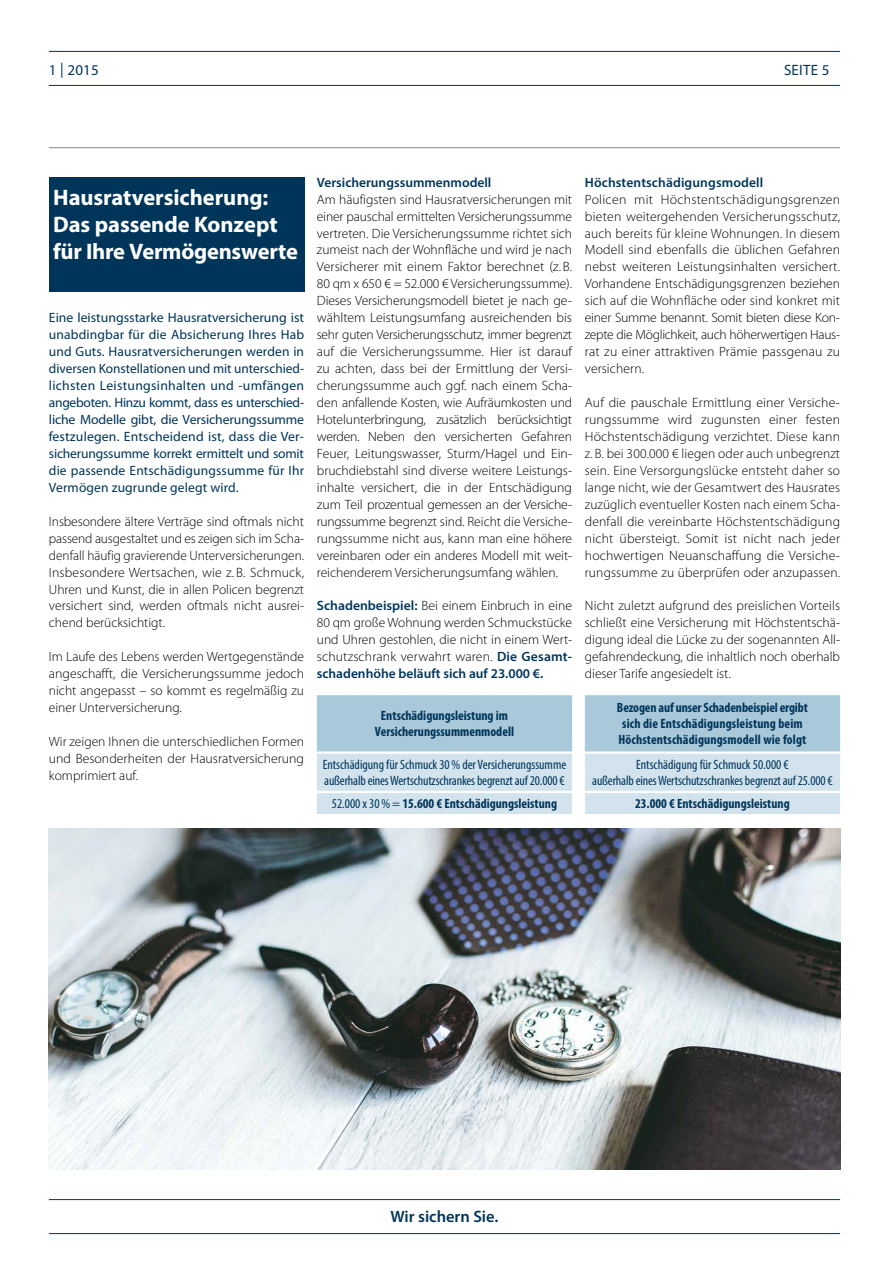
<style>
.page{position:relative;width:889px;height:1263px;background:#fff}
.page>*{position:absolute;margin:0;border:0;box-sizing:border-box;transform-origin:0 0}
.t1{font:700 22.5px/27px "Myriad Pro";letter-spacing:-.005em;color:#fff}
.t2{font:600 16.5px "Myriad Pro";color:#00355a}
.t3{font:15px "Myriad Pro";letter-spacing:.015em;color:#00355a}
.t4{font:300 13.5px/17px "Myriad Pro";color:#000;text-align:justify}
.t5{font:13.5px/17px "Myriad Pro";letter-spacing:.01em;color:#00355a;text-align:justify}
.t6{font:700 condensed 13.5px/16.2px "Myriad Pro";color:#00355a;text-align:center}
.t7{font:condensed 13.5px/16.2px "Myriad Pro";letter-spacing:-.01em;color:#00355a}
.t8{font:600 13.5px "Myriad Pro";letter-spacing:.005em;color:#00355a}
.s1{font-weight:600;color:#00355a}
.s2{font-weight:400}
</style>
<div class="page">
<svg style="left:317px;top:695px;width:523px;height:119px;background:#c0d7e4"></svg>
<hr style="left:585px;top:791px;width:255px;height:2px;background:#fff">
<hr style="left:317px;top:751px;width:255px;height:3px;background:#fff">
<hr style="left:585px;top:751px;width:255px;height:3px;background:#fff">
<div style="left:49px;top:178px;width:255px;height:114px;background:#00355a"></div>
<hr style="left:49px;top:1233px;width:791px;height:1px;background:#00355a">
<hr style="left:49px;top:1199px;width:791px;height:1px;background:#00355a">
<hr style="left:49px;top:51px;width:791px;height:1px;background:#00355a">
<hr style="left:49px;top:85px;width:791px;height:1px;background:#00355a">
<hr style="left:49px;top:147px;width:791px;height:1px;background:#868685">
<img style="left:49px;top:828px;width:791px;height:341px">
<p class="t3" style="left:49px;top:61px;width:51px">1 | 2015</p>
<p class="t3" style="left:784px;top:61px;width:47px">SEITE 5</p>
<h1 class="t1" style="left:53px;top:183px;width:246px">Hausratversicherung:<br>Das passende Konzept für Ihre Vermögenswerte</h1>
<p class="t5" style="left:49px;top:309px;width:257px">Eine leistungsstarke Hausratversicherung ist unabdingbar für die Absicherung Ihres Hab und Guts. Hausratversicherungen werden in diversen Konstellationen und mit unterschied&shy;lichsten Leistungsinhalten und -umfängen angeboten. Hinzu kommt, dass es unterschied&shy;liche Modelle gibt, die Versicherungssumme festzulegen. Entscheidend ist, dass die Ver&shy;sicherungssumme korrekt ermittelt und somit die passende Entschädigungssumme für Ihr Vermögen zugrunde gelegt wird.</p>
<p class="t4" style="left:49px;top:513px;width:257px">Insbesondere ältere Verträge sind oftmals nicht passend ausgestaltet und es zeigen sich im Scha&shy;denfall häufig gravierende Unterversicherungen.<br>Insbesondere Wertsachen, wie z. B. Schmuck, Uhren und Kunst, die in allen Policen begrenzt versichert sind, werden oftmals nicht ausrei&shy;chend berücksichtigt.</p>
<p class="t4" style="left:49px;top:648px;width:257px">Im Laufe des Lebens werden Wertgegenstände angeschafft, die Versicherungssumme jedoch nicht angepasst – so kommt es regelmäßig zu einer Unterversicherung.</p>
<p class="t4" style="left:49px;top:733px;width:257px">Wir zeigen Ihnen die unterschiedlichen Formen und Besonderheiten der Hausratversicherung komprimiert auf.</p>
<p class="t8" style="left:317px;top:174px;width:176px">Versicherungssummenmodell</p>
<p class="t4" style="left:317px;top:191px;width:257px">Am häufigsten sind Hausratversicherungen mit einer pauschal ermittelten Versicherungssumme vertreten. Die Versicherungssumme richtet sich zumeist nach der Wohnfläche und wird je nach Versicherer mit einem Faktor berechnet (z.B.<br>80 qm x 650 € = 52.000 € Versicherungssumme).<br>Dieses Versicherungsmodell bietet je nach ge&shy;wähltem Leistungsumfang ausreichenden bis sehr guten Versicherungsschutz, immer begrenzt auf die Versicherungssumme. Hier ist darauf zu achten, dass bei der Ermittlung der Versi&shy;cherungssumme auch ggf. nach einem Scha&shy;den anfallende Kosten, wie Aufräumkosten und Hotelunterbringung, zusätzlich berücksichtigt werden. Neben den versicherten Gefahren Feuer, Leitungswasser, Sturm/Hagel und Ein&shy;bruchdiebstahl sind diverse weitere Leistungs&shy;inhalte versichert, die in der Entschädigung zum Teil prozentual gemessen an der Versiche&shy;rungssumme begrenzt sind. Reicht die Versiche&shy;rungssumme nicht aus, kann man eine höhere vereinbaren oder ein anderes Modell mit weit&shy;reichenderem Versicherungsumfang wählen.</p>
<p class="t4" style="left:317px;top:598px;width:257px"><span class="s1">Schadenbeispiel:</span> Bei einem Einbruch in eine 80 qm große Wohnung werden Schmuckstücke und Uhren gestohlen, die nicht in einem Wert&shy;schutzschrank verwahrt waren. <span class="s1">Die Gesamt&shy;schadenhöhe beläuft sich auf 23.000 €.</span></p>
<p class="t8" style="left:585px;top:174px;width:180px">Höchstentschädigungsmodell</p>
<p class="t4" style="left:585px;top:191px;width:257px">Policen mit Höchstentschädigungsgrenzen bieten weitergehenden Versicherungsschutz, auch bereits für kleine Wohnungen. In diesem Modell sind ebenfalls die üblichen Gefahren nebst weiteren Leistungsinhalten versichert.<br>Vorhandene Entschädigungsgrenzen beziehen sich auf die Wohnfläche oder sind konkret mit einer Summe benannt. Somit bieten diese Kon&shy;zepte die Möglichkeit, auch höherwertigen Haus&shy;rat zu einer attraktiven Prämie passgenau zu versichern.</p>
<p class="t4" style="left:585px;top:394px;width:257px">Auf die pauschale Ermittlung einer Versiche&shy;rungssumme wird zugunsten einer festen Höchstentschädigung verzichtet. Diese kann z. B. bei 300.000 € liegen oder auch unbegrenzt sein. Eine Versorgungslücke entsteht daher so lange nicht, wie der Gesamtwert des Hausrates zuzüglich eventueller Kosten nach einem Scha&shy;denfall die vereinbarte Höchstentschädigung nicht übersteigt. Somit ist nicht nach jeder hochwertigen Neuanschaffung die Versiche&shy;rungssumme zu überprüfen oder anzupassen.</p>
<p class="t4" style="left:585px;top:598px;width:257px">Nicht zuletzt aufgrund des preislichen Vorteils schließt eine Versicherung mit Höchstentschä&shy;digung ideal die Lücke zu der sogenannten All&shy;gefahrendeckung, die inhaltlich noch oberhalb dieser Tarife angesiedelt ist.</p>
<p class="t6" style="left:375px;top:707px;width:141px">Entschädigungsleistung im<br>Versicherungssummenmodell</p>
<p class="t6" style="left:617px;top:699px;width:192px;text-align:left">Bezogen auf unser Schadenbeispiel ergibt sich die Entschädigungsleistung beim<br>Höchstentschädigungsmodell wie folgt</p>
<p class="t7" style="left:323px;top:756px;width:245px">Entschädigung für Schmuck 30% der Versicherungssumme außerhalb eines Wertschutzschrankes begrenzt auf 20.000 €</p>
<p class="t7" style="left:592px;top:756px;width:242px;text-align:center">Entschädigung für Schmuck 50.000 €<br>außerhalb eines Wertschutzschrankes begrenzt auf 25.000 €</p>
<p class="t6" style="left:332px;top:795px;width:227px"><span class="s2">52.000 x 30% =</span> 15.600 € Entschädigungsleistung</p>
<p class="t6" style="left:635px;top:795px;width:156px">23.000 € Entschädigungsleistung</p>
<p class="t2" style="left:391px;top:1206px;width:109px">Wir sichern Sie.</p>
</div>
